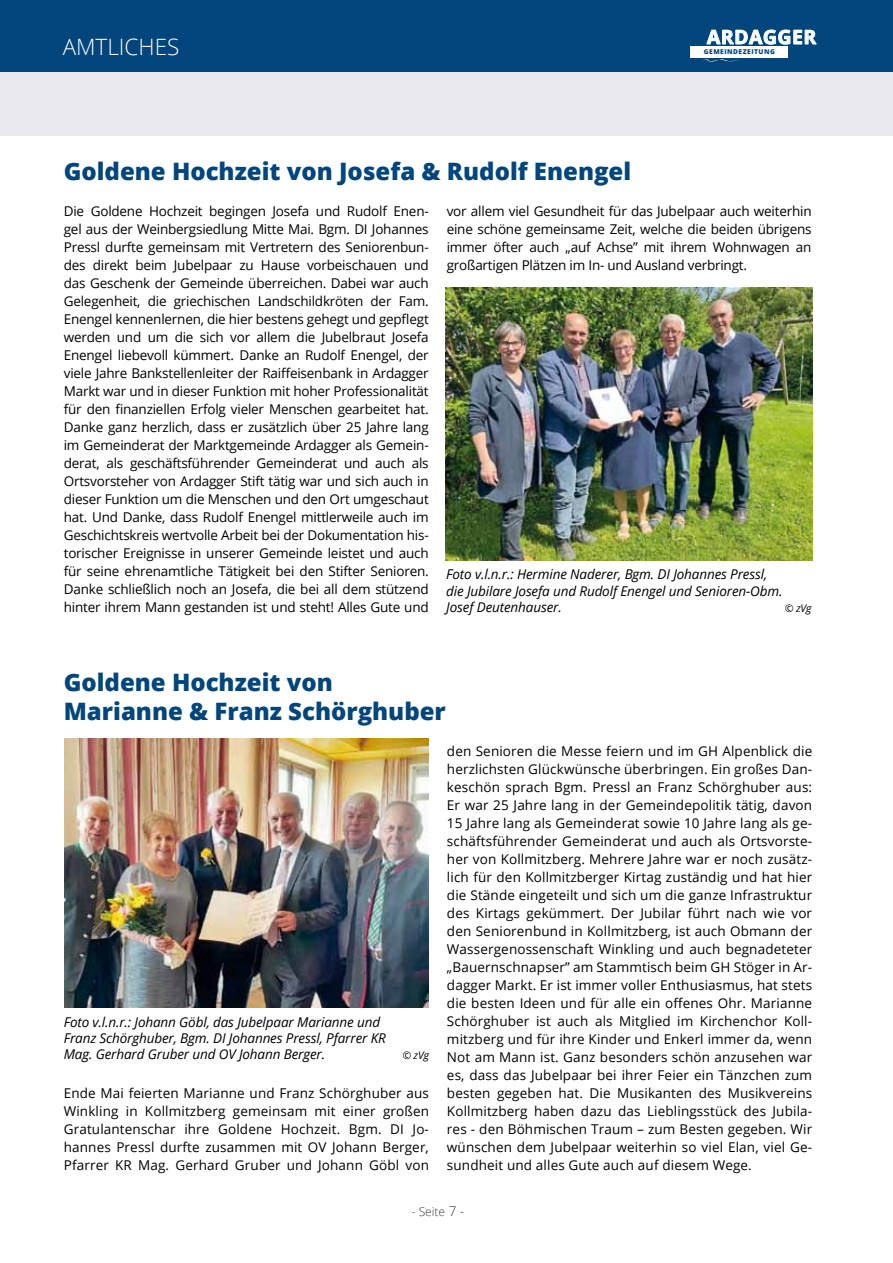
<style>
.page{position:relative;width:893px;height:1263px;background:#fff}
.page>*{position:absolute;margin:0;border:0;box-sizing:border-box;transform-origin:0 0}
.t1{font:800 24px/28.8px "Open Sans";color:#00457b}
.t2{font:300 22.5px "Open Sans";color:#fff}
.t3{font:700 19.5px "Open Sans";letter-spacing:.025em;color:#fff}
.t4{font:13.5px/18px "Open Sans";color:#000;text-align:justify}
.t5{font:italic 13.5px/16.2px "Open Sans";letter-spacing:-.01em;color:#000}
.t6{font:300 12px "Open Sans";color:#3e3d40}
.t7{font:italic 10.5px "Open Sans";letter-spacing:-.01em;color:#000}
.t8{font:800 6.6px "Open Sans";letter-spacing:.075em;color:#00457b}
.s1{font-size:13.5px}
</style>
<div class="page">
<div style="left:0;top:0;width:893px;height:72px;background:#00457b"></div>
<svg style="left:706px;top:29px;width:111px;height:16px"></svg>
<div style="left:691px;top:46px;width:97px;height:11px;background:#fff"></div>
<svg style="left:694px;top:57px;width:46px;height:6px"></svg>
<div style="left:0;top:72px;width:893px;height:64px;background:#eae9f0"></div>
<img style="left:445px;top:287px;width:367px;height:273px">
<img style="left:65px;top:738px;width:364px;height:270px">
<h2 class="t2" style="left:63px;top:32px;width:116px">AMTLI CHES</h2>
<h3 class="t3" style="left:707px;top:23px;width:111px">ARDAGGER</h3>
<p class="t8" style="left:704px;top:47px;width:73px">GEMEINDEZEITUNG</p>
<h1 class="t1" style="left:64px;top:156px;width:569px">Goldene Hochzeit von Josefa &amp; Rudolf Enengel</h1>
<p class="t4" style="left:64px;top:202px;width:366px">Die Goldene Hochzeit begingen Josefa und Rudolf Enen&shy;gel aus der Weinbergsiedlung Mitte Mai. Bgm. DI Johannes Pressl durfte gemeinsam mit Vertretern des Seniorenbun&shy;des direkt beim Jubelpaar zu Hause vorbeischauen und das Geschenk der Gemeinde überreichen. Dabei war auch Gelegenheit, die griechischen Landschildkröten der Fam.<br>Enengel kennenlernen, die hier bestens gehegt und gepflegt werden und um die sich vor allem die Jubelbraut Josefa Enengel liebevoll kümmert. Danke an Rudolf Enengel, der viele Jahre Bankstellenleiter der Raiffeisenbank in Ardagger Markt war und in dieser Funktion mit hoher Professionalität für den finanziellen Erfolg vieler Menschen gearbeitet hat.<br>Danke ganz herzlich, dass er zusätzlich über 25 Jahre lang im Gemeinderat der Marktgemeinde Ardagger als Gemein&shy;derat, als geschäftsführender Gemeinderat und auch als Ortsvorsteher von Ardagger Stift tätig war und sich auch in dieser Funktion um die Menschen und den Ort umgeschaut hat. Und Danke, dass Rudolf Enengel mittlerweile auch im Geschichtskreis wertvolle Arbeit bei der Dokumentation his&shy;torischer Ereignisse in unserer Gemeinde leistet und auch für seine ehrenamtliche Tätigkeit bei den Stifter Senioren.<br>Danke schließlich noch an Josefa, die bei all dem stützend hinter ihrem Mann gestanden ist und steht! Alles Gute und</p>
<p class="t4" style="left:447px;top:202px;width:366px">vor allem viel Gesundheit für das Jubelpaar auch weiterhin eine schöne gemeinsame Zeit, welche die beiden übrigens immer öfter auch „auf Achse” mit ihrem Wohnwagen an großartigen Plätzen im In- und Ausland verbringt.</p>
<p class="t5" style="left:446px;top:566px;width:338px">Foto v.l.n.r.: Hermine Naderer, Bgm. DI Johannes Pressl, die Jubilare Josefa und Rudolf Enengel und Senioren-Obm.<br>Josef Deutenhauser.</p>
<p class="t7" style="left:785px;top:601px;width:28px">© zVg</p>
<h1 class="t1" style="left:64px;top:666px;width:384px">Goldene Hochzeit von<br>Marianne &amp; Franz Schörghuber</h1>
<p class="t5" style="left:64px;top:1014px;width:324px">Foto v.l.n.r.: Johann Göbl, das Jubelpaar Marianne und<br>Franz Schörghuber, Bgm. DI Johannes Pressl, Pfarrer KR<br>Mag. Gerhard Gruber und OV Johann Berger.</p>
<p class="t7" style="left:402px;top:1048px;width:28px">© zVg</p>
<p class="t4" style="left:64px;top:1084px;width:367px">Ende Mai feierten Marianne und Franz Schörghuber aus Winkling in Kollmitzberg gemeinsam mit einer großen Gratulantenschar ihre Goldene Hochzeit. Bgm. DI Jo&shy;hannes Pressl durfte zusammen mit OV Johann Berger, Pfarrer KR Mag. Gerhard Gruber und Johann Göbl von</p>
<p class="t4" style="left:447px;top:742px;width:367px">den Senioren die Messe feiern und im GH Alpenblick die herzlichsten Glückwünsche überbringen. Ein großes Dan&shy;keschön sprach Bgm. Pressl an Franz Schörghuber aus:<br>Er war 25 Jahre lang in der Gemeindepolitik tätig, davon 15 Jahre lang als Gemeinderat sowie 10 Jahre lang als ge&shy;schäftsführender Gemeinderat und auch als Ortsvorste&shy;her von Kollmitzberg. Mehrere Jahre war er noch zusätz&shy;lich für den Kollmitzberger Kirtag zuständig und hat hier die Stände eingeteilt und sich um die ganze Infrastruktur des Kirtags gekümmert. Der Jubilar führt nach wie vor den Seniorenbund in Kollmitzberg, ist auch Obmann der Wassergenossenschaft Winkling und auch begnadeteter „Bauernschnapser” am Stammtisch beim GH Stöger in Ar&shy;dagger Markt. Er ist immer voller Enthusiasmus, hat stets die besten Ideen und für alle ein offenes Ohr. Marianne Schörghuber ist auch als Mitglied im Kirchenchor Koll&shy;mitzberg und für ihre Kinder und Enkerl immer da, wenn Not am Mann ist. Ganz besonders schön anzusehen war es, dass das Jubelpaar bei ihrer Feier ein Tänzchen zum besten gegeben hat. Die Musikanten des Musikvereins Kollmitzberg haben dazu das Lieblingsstück des Jubila&shy;res - den Böhmischen Traum – zum Besten gegeben. Wir wünschen dem Jubelpaar weiterhin so viel Elan, viel Ge&shy;sundheit und alles Gute auch auf diesem Wege.</p>
<p class="t6" style="left:412px;top:1204px;width:54px">- SEITE <span class="s1">7 -</span></p>
</div>
